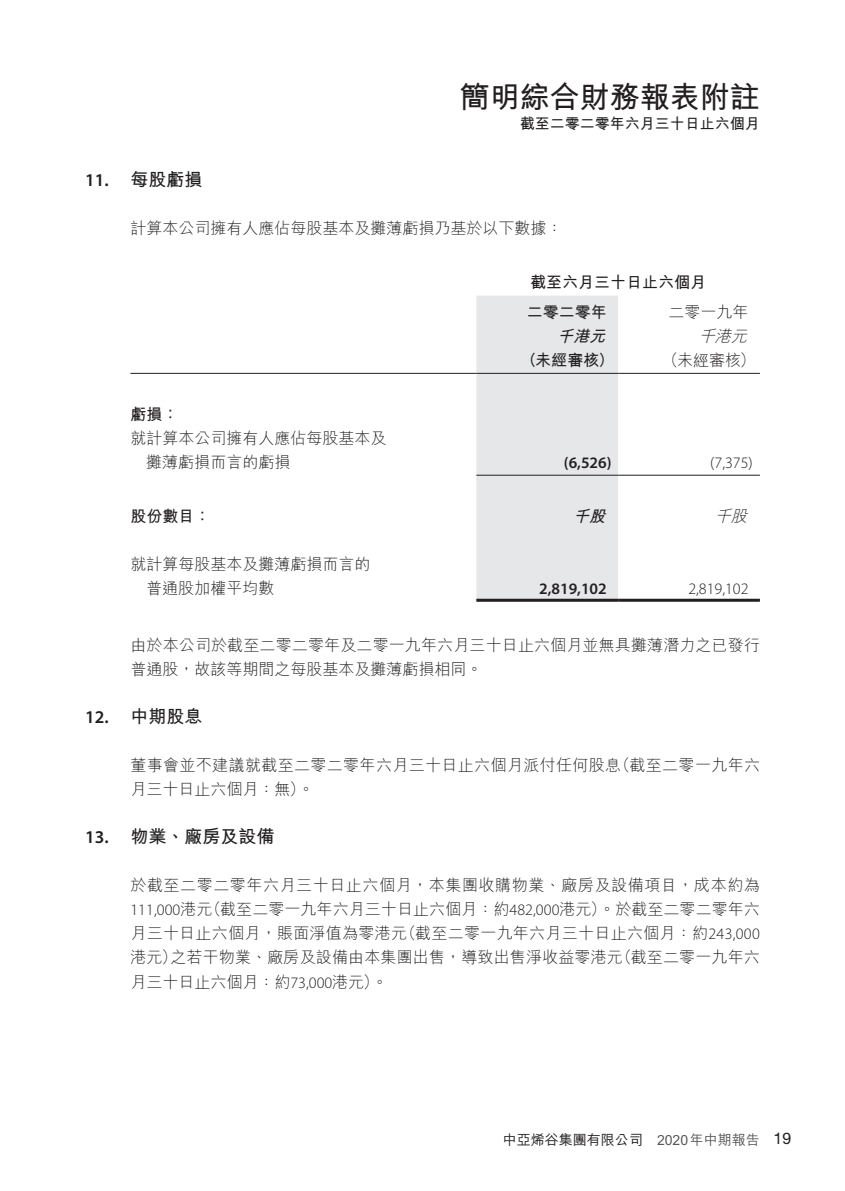
<style>
.page{position:relative;width:845px;height:1191px;background:#fff}
.page>*{position:absolute;margin:0;border:0;box-sizing:border-box;transform-origin:0 0}
.t1{font:700 30px "M Hei HK";color:#231f20}
.t2{font:700 18px "M Hei HK";color:#231f20}
.t3{font:300 16px/24px "M Hei HK";color:#231f20}
.t4{font:300 16px/24px "M Hei HK";letter-spacing:.025em;color:#231f20}
.t5{font:700 16px/29.6px "M Hei HK";color:#231f20}
.t6{font:600 16px "Myriad Pro";color:#231f20}
.t7{font:300 16px "Myriad Pro";color:#231f20}
.t8{font:italic 700 16px "M Hei HK";color:#231f20}
.t9{font:italic 300 16px "M Hei HK";color:#231f20}
.t10{font:700 15px "M Hei HK";color:#231f20}
.t11{font:500 14px "M Hei HK";color:#231f20}
.s1{font-family:"Myriad Pro";font-weight:600}
.s2{font-family:"Myriad Pro"}
.s3{color:#57585a}
.s4{font-family:"Helvetica Neue LT Std";font-weight:400;font-size:16px}
</style>
<div class="page">
<div style="left:476px;top:296px;width:142px;height:303px;background:#e6e7e9"></div>
<hr style="left:130px;top:373px;width:346px;height:1px;background:#231f20">
<hr style="left:476px;top:373px;width:142px;height:1px;background:#231f20">
<hr style="left:618px;top:373px;width:142px;height:1px;background:#231f20">
<hr style="left:476px;top:475px;width:142px;height:1px;background:#231f20">
<hr style="left:618px;top:475px;width:142px;height:1px;background:#231f20">
<hr style="left:476px;top:599px;width:142px;height:3px;background:#231f20">
<hr style="left:618px;top:599px;width:142px;height:3px;background:#231f20">
<h1 class="t1" style="left:460px;top:75px;width:301px">簡明綜合財務報表附註</h1>
<p class="t10" style="left:520px;top:112px;width:241px">截至二零二零年六月三十日止六個月</p>
<p class="t2" style="left:85px;top:166px;width:119px"><span class="s1">11.</span> 每股虧損</p>
<p class="t3" style="left:130px;top:216px;width:433px">計算本公司擁有人應佔每股基本及攤薄虧損乃基於以下數據：</p>
<p class="t5" style="left:527px;top:266px;width:181px">截至六月三十日止六個月二零二零年</p>
<p class="t3" style="left:668px;top:299px;width:81px">二零一九年</p>
<p class="t5" style="left:130px;top:398px;width:49px">虧損：</p>
<p class="t3" style="left:146px;top:425px;width:242px;text-indent:-16px">就計算本公司擁有人應佔每股基本及攤薄虧損而言的虧損</p>
<p class="t8" style="left:557px;top:324px;width:55px">千港元</p>
<p class="t9" style="left:699px;top:324px;width:55px">千港元</p>
<p class="t5" style="left:520px;top:344px;width:95px">（未經審核）</p>
<p class="t3" style="left:662px;top:347px;width:95px">（未經審核）</p>
<p class="t6" style="left:564px;top:452px;width:49px">(6,526)</p>
<p class="t7" style="left:710px;top:453px;width:44px">(7,375)</p>
<p class="t5" style="left:130px;top:500px;width:81px">股份數目：</p>
<p class="t8" style="left:573px;top:504px;width:39px">千股</p>
<p class="t9" style="left:715px;top:504px;width:39px">千股</p>
<p class="t3" style="left:146px;top:551px;width:226px;text-indent:-16px">就計算每股基本及攤薄虧損而言的普通股加權平均數</p>
<p class="t6" style="left:539px;top:578px;width:69px">2,819,102</p>
<p class="t7" style="left:688px;top:579px;width:62px">2,819,102</p>
<p class="t3" style="left:130px;top:633px;width:631px">由於本公司於截至二零二零年及二零一九年六月三十日止六個月並無具攤薄潛力之已發行普通股，故該等期間之每股基本及攤薄虧損相同。</p>
<p class="t2" style="left:85px;top:703px;width:119px"><span class="s1">12.</span> 中期股息</p>
<p class="t4" style="left:130px;top:753px;width:631px">董事會並不建議就截至二零二零年六月三十日止六個月派付任何股息（截至二零一九年六月三十日止六個月：無）。</p>
<p class="t2" style="left:85px;top:823px;width:191px"><span class="s1">13.</span> 物業、廠房及設備</p>
<p class="t3" style="left:130px;top:873px;width:631px;text-align:justify">於截至二零二零年六月三十日止六個月，本集團收購物業、廠房及設備項目，成本約為<span class="s2">111,000</span>港元（截至二零一九年六月三十日止六個月：約<span class="s2">482,000</span>港元）。於截至二零二零年六月三十日止六個月，賬面淨值為零港元（截至二零一九年六月三十日止六個月：約<span class="s2">243,000</span>港元）之若干物業、廠房及設備由本集團出售，導致出售淨收益零港元（截至二零一九年六月三十日止六個月：約<span class="s2">73,000</span>港元）。</p>
<p class="t11" style="left:503px;top:1130px;width:290px">中亞烯谷集團有限公司 <span class="s3">2020年中期報告</span> <span class="s4">19</span></p>
</div>
